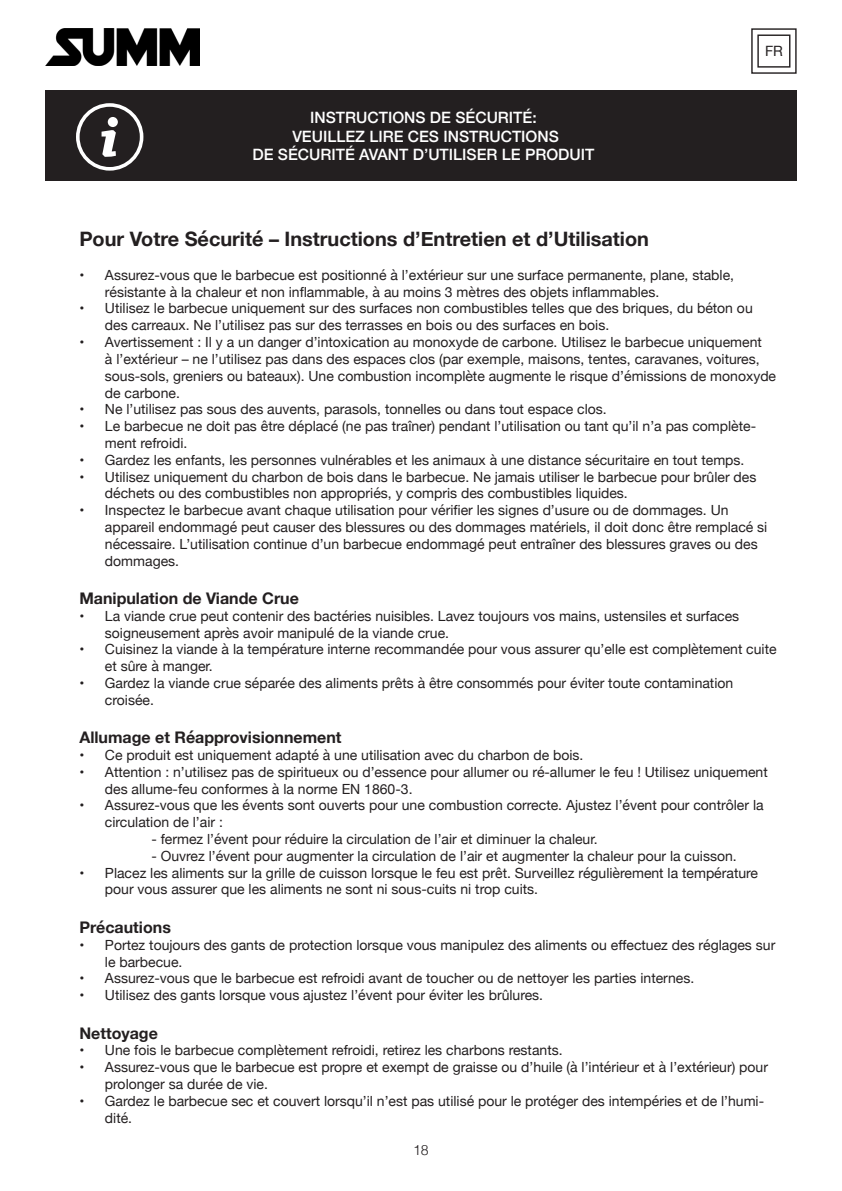
<style>
.page{position:relative;width:842px;height:1191px;background:#fff}
.page>*{position:absolute;margin:0;border:0;box-sizing:border-box;transform-origin:0 0}
.t1{font:700 19.8px "Helvetica Neue";color:#231f20}
.t2{font:700 16px "Helvetica Neue";color:#231f20}
.t3{font:500 15.6px/18.8px "Helvetica Neue";color:#fff;text-align:center}
.t4{font:300 14.2px "Helvetica";color:#231f20}
.t5{font:14.2px "Helvetica Neue";color:#231f20}
.t6{font:14px/16.8px "Helvetica Neue";color:#231f20}
</style>
<div class="page">
<div style="left:45px;top:91px;width:752px;height:90px;background:#231f20"></div>
<svg style="left:76px;top:103px;width:67px;height:68px"></svg>
<div style="left:751px;top:28px;width:46px;height:46px;border:1px solid #231f20"></div>
<div style="left:757px;top:35px;width:33px;height:33px;border:1px solid #231f20"></div>
<img style="left:45px;top:29px;width:155px;height:37px">
<p class="t3" style="left:252px;top:107px;width:343px">INSTRUCTIONS DE SÉCURITÉ:<br>VEUILLEZ LIRE CES INSTRUCTIONS<br>DE SÉCURITÉ AVANT D’UTILISER LE PRODUIT</p>
<p class="t5" style="left:765px;top:41px;width:19px">FR</p>
<p class="t1" style="left:79px;top:224px;width:571px">Pour Votre Sécurité – Instructions d’Entretien et d’Utilisation</p>
<p class="t6" style="left:105px;top:267px;width:631px;text-indent:-26px">• Assurez-vous que le barbecue est positionné à l’extérieur sur une surface permanente, plane, stable, résistante à la chaleur et non inflammable, à au moins 3 mètres des objets inflammables.</p>
<p class="t6" style="left:105px;top:301px;width:649px;text-indent:-26px">• Utilisez le barbecue uniquement sur des surfaces non combustibles telles que des briques, du béton ou des carreaux. Ne l’utilisez pas sur des terrasses en bois ou des surfaces en bois.</p>
<p class="t6" style="left:105px;top:334px;width:673px;text-indent:-26px">• Avertissement : Il y a un danger d’intoxication au monoxyde de carbone. Utilisez le barbecue uniquement<br>à l’extérieur – ne l’utilisez pas dans des espaces clos (par exemple, maisons, tentes, caravanes, voitures, sous-sols, greniers ou bateaux). Une combustion incomplète augmente le risque d’émissions de monoxyde de carbone.</p>
<p class="t6" style="left:79px;top:402px;width:529px">• Ne l’utilisez pas sous des auvents, parasols, tonnelles ou dans tout espace clos.</p>
<p class="t6" style="left:105px;top:418px;width:653px;text-indent:-26px">• Le barbecue ne doit pas être déplacé (ne pas traîner) pendant l’utilisation ou tant qu’il n’a pas complète&shy;ment refroidi.</p>
<p class="t6" style="left:79px;top:452px;width:667px">• Gardez les enfants, les personnes vulnérables et les animaux à une distance sécuritaire en tout temps.</p>
<p class="t6" style="left:105px;top:469px;width:653px;text-indent:-26px">• Utilisez uniquement du charbon de bois dans le barbecue. Ne jamais utiliser le barbecue pour brûler des déchets ou des combustibles non appropriés, y compris des combustibles liquides.</p>
<p class="t6" style="left:105px;top:502px;width:664px;text-indent:-26px">• Inspectez le barbecue avant chaque utilisation pour vérifier les signes d’usure ou de dommages. Un appareil endommagé peut causer des blessures ou des dommages matériels, il doit donc être remplacé si nécessaire. L’utilisation continue d’un barbecue endommagé peut entraîner des blessures graves ou des dommages.</p>
<p class="t2" style="left:79px;top:585px;width:221px">Manipulation de Viande Crue</p>
<p class="t6" style="left:105px;top:608px;width:636px;text-indent:-26px">• La viande crue peut contenir des bactéries nuisibles. Lavez toujours vos mains, ustensiles et surfaces soigneusement après avoir manipulé de la viande crue.</p>
<p class="t6" style="left:105px;top:642px;width:673px;text-indent:-26px">• Cuisinez la viande à la température interne recommandée pour vous assurer qu’elle est complètement cuite et sûre à manger.</p>
<p class="t6" style="left:105px;top:675px;width:630px;text-indent:-26px">• Gardez la viande crue séparée des aliments prêts à être consommés pour éviter toute contamination croisée.</p>
<p class="t2" style="left:79px;top:725px;width:264px">Allumage et Réapprovisionnement</p>
<p class="t6" style="left:79px;top:747px;width:506px">• Ce produit est uniquement adapté à une utilisation avec du charbon de bois.</p>
<p class="t6" style="left:105px;top:764px;width:664px;text-indent:-26px">• Attention : n’utilisez pas de spiritueux ou d’essence pour allumer ou ré-allumer le feu ! Utilisez uniquement des allume-feu conformes à la norme EN 1860-3.</p>
<p class="t6" style="left:105px;top:798px;width:660px;text-indent:-26px">• Assurez-vous que les évents sont ouverts pour une combustion correcte. Ajustez l’évent pour contrôler la circulation de l’air :</p>
<p class="t6" style="left:151px;top:831px;width:448px">- fermez l’évent pour réduire la circulation de l’air et diminuer la chaleur.</p>
<p class="t6" style="left:151px;top:848px;width:587px">- Ouvrez l’évent pour augmenter la circulation de l’air et augmenter la chaleur pour la cuisson.</p>
<p class="t6" style="left:105px;top:865px;width:655px;text-indent:-26px">• Placez les aliments sur la grille de cuisson lorsque le feu est prêt. Surveillez régulièrement la température pour vous assurer que les aliments ne sont ni sous-cuits ni trop cuits.</p>
<p class="t2" style="left:79px;top:914px;width:93px">Précautions</p>
<p class="t6" style="left:105px;top:937px;width:672px;text-indent:-26px">• Portez toujours des gants de protection lorsque vous manipulez des aliments ou effectuez des réglages sur le barbecue.</p>
<p class="t6" style="left:79px;top:970px;width:616px">• Assurez-vous que le barbecue est refroidi avant de toucher ou de nettoyer les parties internes.</p>
<p class="t6" style="left:79px;top:987px;width:465px">• Utilisez des gants lorsque vous ajustez l’évent pour éviter les brûlures.</p>
<p class="t2" style="left:79px;top:1020px;width:80px">Nettoyage</p>
<p class="t6" style="left:79px;top:1042px;width:485px">• Une fois le barbecue complètement refroidi, retirez les charbons restants.</p>
<p class="t6" style="left:105px;top:1059px;width:665px;text-indent:-26px">• Assurez-vous que le barbecue est propre et exempt de graisse ou d’huile (à l’intérieur et à l’extérieur) pour prolonger sa durée de vie.</p>
<p class="t6" style="left:105px;top:1093px;width:661px;text-indent:-26px">• Gardez le barbecue sec et couvert lorsqu’il n’est pas utilisé pour le protéger des intempéries et de l’humi&shy;dité.</p>
<p class="t4" style="left:413px;top:1137px;width:17px">18</p>
</div>
